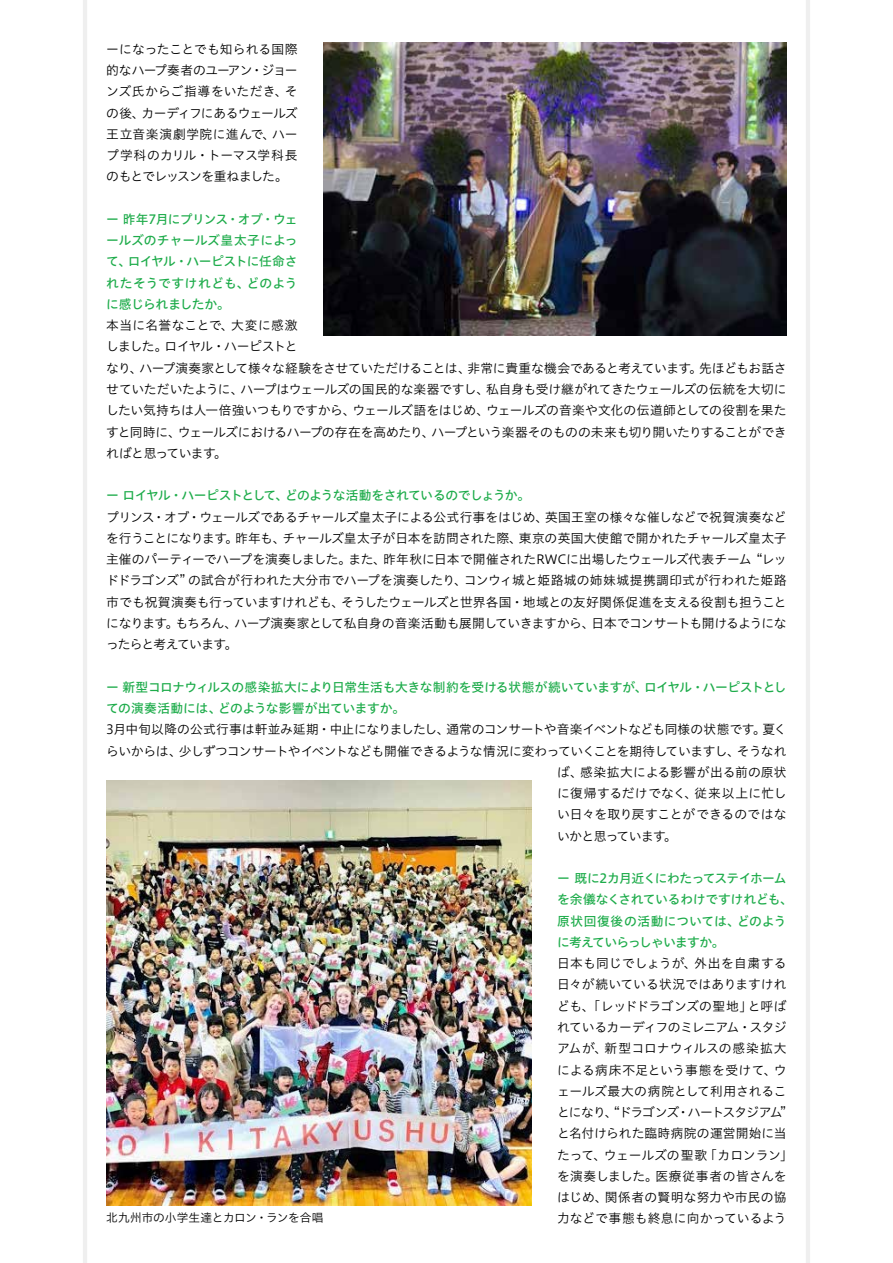
<style>
.page{position:relative;width:893px;height:1263px;background:#fff}
.page>*{position:absolute;margin:0;border:0;box-sizing:border-box;transform-origin:0 0}
.t1{font:12.75px/21.3px "Hiragino UD Sans Std N W3";letter-spacing:-.015em;color:#000;text-align:justify}
.t2{font:12.75px/21.3px "Hiragino UD Sans Std N W5";letter-spacing:-.03em;color:#1eac4b}
.t3{font:12.75px "Hiragino UD Sans Std N W3";letter-spacing:-.035em;color:#000}
.t4{font:12.75px "Hiragino UD Sans Std N W3";letter-spacing:.015em;color:#000}
.t5{font:12.75px "Hiragino UD Sans Std N W3";letter-spacing:.03em;color:#000}
.t6{font:12.75px "Hiragino UD Sans Std N W3";letter-spacing:.005em;color:#000}
.t7{font:12.75px "Hiragino UD Sans Std N W3";letter-spacing:.01em;color:#000}
.t8{font:12.75px "Hiragino UD Sans Std N W3";letter-spacing:-.045em;color:#000}
.t9{font:11.7px "Hiragino UD Sans Std N W3";color:#000}
</style>
<div class="page">
<hr style="left:83px;top:0;width:4px;height:1263px;background:#efefef">
<hr style="left:806px;top:0;width:4px;height:1263px;background:#efefef">
<img style="left:323px;top:43px;width:464px;height:293px">
<img style="left:106px;top:780px;width:425px;height:425px">
<p class="t1" style="left:106px;top:38px;width:193px">ーになったことでも知られる国際的なハープ奏者のユーアン・ジョーンズ氏からご指導をいただき、その後、カーディフにあるウェールズ王立音楽演劇学院に進んで、ハープ学科のカリル・トーマス学科長のもとでレッスンを重ねました。</p>
<p class="t2" style="left:106px;top:208px;width:193px;text-align:justify">ー 昨年7月にプリンス・オブ・ウェールズのチャールズ皇太子によって、ロイヤル・ハーピストに任命されたそうですけれども、どのように感じられましたか。</p>
<p class="t1" style="left:106px;top:314px;width:682px;text-align:left">本当に名誉なことで、大変に感激<br>しました。ロイヤル・ハーピストと<br>なり、ハープ演奏家として様々な経験をさせていただけることは、非常に貴重な機会であると考えています。先ほどもお話させていただいたように、ハープはウェールズの国民的な楽器ですし、私自身も受け継がれてきたウェールズの伝統を大切にしたい気持ちは人一倍強いつもりですから、ウェールズ語をはじめ、ウェールズの音楽や文化の伝道師としての役割を果たすと同時に、ウェールズにおけるハープの存在を高めたり、ハープという楽器そのものの未来も切り開いたりすることができればと思っています。</p>
<p class="t2" style="left:106px;top:484px;width:425px">ー ロイヤル・ハーピストとして、どのような活動をされているのでしょうか。</p>
<p class="t1" style="left:106px;top:505px;width:682px">プリンス・オブ・ウェールズであるチャールズ皇太子による公式行事をはじめ、英国王室の様々な催しなどで祝賀演奏などを行うことになります。昨年も、チャールズ皇太子が日本を訪問された際、東京の英国大使館で開かれたチャールズ皇太子主催のパーティーでハープを演奏しました。また、昨年秋に日本で開催されたRWCに出場したウェールズ代表チーム “レッドドラゴンズ” の試合が行われた大分市でハープを演奏したり、コンウィ城と姫路城の姉妹城提携調印式が行われた姫路市でも祝賀演奏も行っていますけれども、そうしたウェールズと世界各国・地域との友好関係促進を支える役割も担うことになります。もちろん、ハープ演奏家として私自身の音楽活動も展開していきますから、日本でコンサートも開けるようになったらと考えています。</p>
<p class="t2" style="left:106px;top:675px;width:682px">ー 新型コロナウィルスの感染拡大により日常生活も大きな制約を受ける状態が続いていますが、ロイヤル・ハーピストとしての演奏活動には、どのような影響が出ていますか。</p>
<p class="t1" style="left:106px;top:718px;width:682px">3月中旬以降の公式行事は軒並み延期・中止になりましたし、通常のコンサートや音楽イベントなども同様の状態です。夏く</p>
<p class="t3" style="left:106px;top:741px;width:682px">らいからは、少しずつコンサートやイベントなども開催できるような情況に変わっていくことを期待していますし、そうなれ</p>
<p class="t4" style="left:557px;top:762px;width:231px">ば、感染拡大による影響が出る前の原状</p>
<p class="t5" style="left:557px;top:784px;width:231px">に復帰するだけでなく、従来以上に忙し</p>
<p class="t6" style="left:557px;top:805px;width:231px">い日々を取り戻すことができるのではな</p>
<p class="t8" style="left:557px;top:826px;width:121px">いかと思っています。</p>
<p class="t2" style="left:557px;top:867px;width:237px">ー 既に2カ月近くにわたってステイホームを余儀なくされているわけですけれども、原状回復後の活動については、どのように考えていらっしゃいますか。</p>
<p class="t1" style="left:557px;top:952px;width:237px;text-align:left">日本も同じでしょうが、外出を自粛する日々が続いている状況ではありますけれども、「レッドドラゴンズの聖地」と呼ばれているカーディフのミレニアム・スタジアムが、新型コロナウィルスの感染拡大による病床不足という事態を受けて、ウェールズ最大の病院として利用されることになり、“ドラゴンズ・ハートスタジアム”と名付けられた臨時病院の運営開始に当たって、ウェールズの聖歌「カロンラン」を演奏しました。医療従事者の皆さんをはじめ、関係者の賢明な努力や市民の協</p>
<p class="t9" style="left:106px;top:1209px;width:219px">北九州市の小学生達とカロン・ランを合唱</p>
<p class="t7" style="left:557px;top:1209px;width:231px">力などで事態も終息に向かっているよう</p>
</div>
